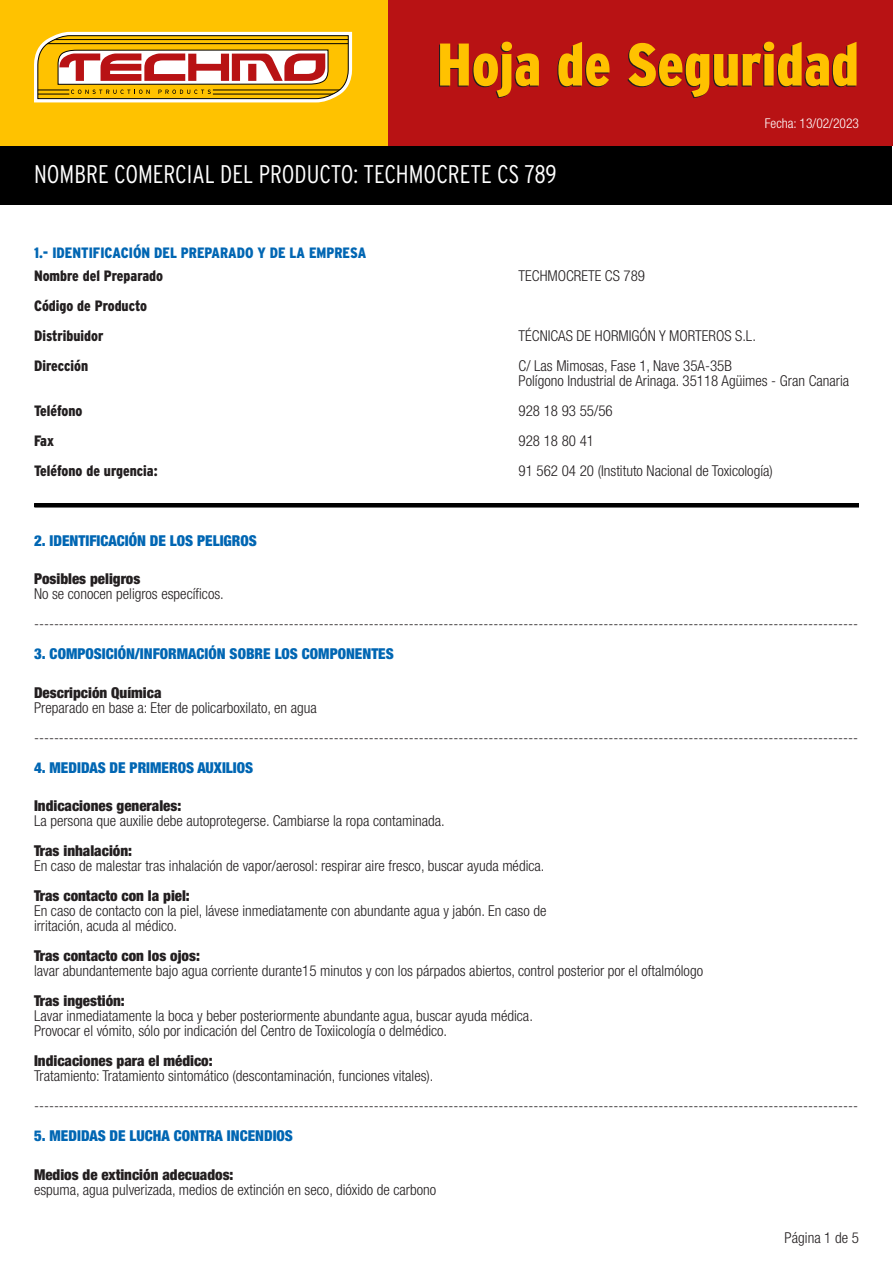
<style>
.page{position:relative;width:893px;height:1263px;background:#fff}
.page>*{position:absolute;margin:0;border:0;box-sizing:border-box;transform-origin:0 0}
.t1{font:900 condensed 60px "Interstate";color:#ffc200}
.t2{font:300 condensed 25.5px "Interstate";color:#fff}
.general{font:300 condensed 15px "Helvetica Neue LT Std";color:#231f20}
.general-2{font:900 condensed 15px "Helvetica Neue LT Std";color:#231f20}
.ladillo_azul{font:900 condensed 15px "Helvetica Neue LT Std";color:#0166b3}
.general-3{font:900 condensed 15px "Interstate";color:#231f20}
.ladillo_azul-2{font:900 condensed 15px "Interstate";color:#0166b3}
.t3{font:300 condensed 13.5px "Helvetica Neue LT Std";color:#fff}
</style>
<div class="page">
<div style="left:0;top:104px;width:892px;height:101px;background:#000"></div>
<div style="left:0;top:0;width:892px;height:145px;background:#ffc200"></div>
<div style="left:388px;top:0;width:504px;height:145px;background:#b81214"></div>
<svg style="left:34px;top:31px;width:319px;height:72px"></svg>
<hr style="left:34px;top:503px;width:825px;height:4px;background:#000">
<h1 class="t1" style="left:437px;top:31px;width:423px">Hoja de Seguridad</h1>
<h2 class="t2" style="left:34px;top:160px;width:524px">NOMBRE COMERCIAL DEL PRODUCTO: TECHMOCRETE CS 789</h2>
<p class="t3" style="left:765px;top:116px;width:96px">Fecha: 13/02/2023</p>
<p class="ladillo_azul-2" style="left:34px;top:244px;width:334px">1.- IDENTIFICACIÓN DEL PREPARADO Y DE LA EMPRESA</p>
<p class="general-3" style="left:34px;top:267px;width:130px">Nombre del Preparado</p>
<p class="general" style="left:519px;top:267px;width:128px">TECHMOCRETE CS 789</p>
<p class="general-3" style="left:34px;top:297px;width:115px">Código de Producto</p>
<p class="general-3" style="left:34px;top:327px;width:71px">Distribuidor</p>
<p class="general" style="left:519px;top:327px;width:239px">TÉCNICAS DE HORMIGÓN Y MORTEROS S.L.</p>
<p class="general-3" style="left:34px;top:357px;width:56px">Dirección</p>
<p class="general" style="left:519px;top:357px;width:215px">C/ Las Mimosas, Fase 1, Nave 35A-35B</p>
<p class="general" style="left:519px;top:372px;width:332px">Polígono Industrial de Arinaga. 35118 Agüimes - Gran Canaria</p>
<p class="general-3" style="left:34px;top:402px;width:50px">Teléfono</p>
<p class="general" style="left:519px;top:402px;width:96px">928 18 93 55/56</p>
<p class="general-3" style="left:34px;top:432px;width:21px">Fax</p>
<p class="general" style="left:519px;top:432px;width:77px">928 18 80 41</p>
<p class="general-3" style="left:34px;top:462px;width:125px">Teléfono de urgencia:</p>
<p class="general" style="left:519px;top:462px;width:256px">91 562 04 20 (Instituto Nacional de Toxicología)</p>
<p class="ladillo_azul" style="left:34px;top:531px;width:224px">2. IDENTIFICACIÓN DE LOS PELIGROS</p>
<p class="general-2" style="left:34px;top:570px;width:108px">Posibles peligros</p>
<p class="general" style="left:34px;top:585px;width:191px">No se conocen peligros específicos.</p>
<p class="general" style="left:34px;top:615px;width:826px">---------------------------------------------------------------------------------------------------------------------------------------------------------------------</p>
<p class="ladillo_azul" style="left:34px;top:645px;width:361px">3. COMPOSICIÓN/INFORMACIÓN SOBRE LOS COMPONENTES</p>
<p class="general-2" style="left:34px;top:683px;width:129px">Descripción Química</p>
<p class="general" style="left:34px;top:699px;width:284px">Preparado en base a: Eter de policarboxilato, en agua</p>
<p class="general" style="left:34px;top:729px;width:826px">---------------------------------------------------------------------------------------------------------------------------------------------------------------------</p>
<p class="ladillo_azul" style="left:34px;top:758px;width:221px">4. MEDIDAS DE PRIMEROS AUXILIOS</p>
<p class="general-2" style="left:34px;top:797px;width:149px">Indicaciones generales:</p>
<p class="general" style="left:34px;top:812px;width:412px">La persona que auxilie debe autoprotegerse. Cambiarse la ropa contaminada.</p>
<p class="general-2" style="left:34px;top:842px;width:100px">Tras inhalación:</p>
<p class="general" style="left:34px;top:857px;width:512px">En caso de malestar tras inhalación de vapor/aerosol: respirar aire fresco, buscar ayuda médica.</p>
<p class="general-2" style="left:34px;top:887px;width:157px">Tras contacto con la piel:</p>
<p class="general" style="left:34px;top:902px;width:514px">En caso de contacto con la piel, lávese inmediatamente con abundante agua y jabón. En caso de</p>
<p class="general" style="left:34px;top:917px;width:145px">irritación, acuda al médico.</p>
<p class="general-2" style="left:34px;top:947px;width:167px">Tras contacto con los ojos:</p>
<p class="general" style="left:34px;top:962px;width:670px">lavar abundantemente bajo agua corriente durante15 minutos y con los párpados abiertos, control posterior por el oftalmólogo</p>
<p class="general-2" style="left:34px;top:992px;width:92px">Tras ingestión:</p>
<p class="general" style="left:34px;top:1007px;width:500px">Lavar inmediatamente la boca y beber posteriormente abundante agua, buscar ayuda médica.</p>
<p class="general" style="left:34px;top:1022px;width:415px">Provocar el vómito, sólo por indicación del Centro de Toxiicología o delmédico.</p>
<p class="general-2" style="left:34px;top:1052px;width:180px">Indicaciones para el médico:</p>
<p class="general" style="left:34px;top:1067px;width:401px">Tratamiento: Tratamiento sintomático (descontaminación, funciones vitales).</p>
<p class="general" style="left:34px;top:1097px;width:826px">---------------------------------------------------------------------------------------------------------------------------------------------------------------------</p>
<p class="ladillo_azul" style="left:34px;top:1127px;width:260px">5. MEDIDAS DE LUCHA CONTRA INCENDIOS</p>
<p class="general-2" style="left:34px;top:1165px;width:201px">Medios de extinción adecuados:</p>
<p class="general" style="left:34px;top:1181px;width:404px">espuma, agua pulverizada, medios de extinción en seco, dióxido de carbono</p>
<p class="general" style="left:785px;top:1229px;width:76px">Página 1 de 5</p>
</div>
